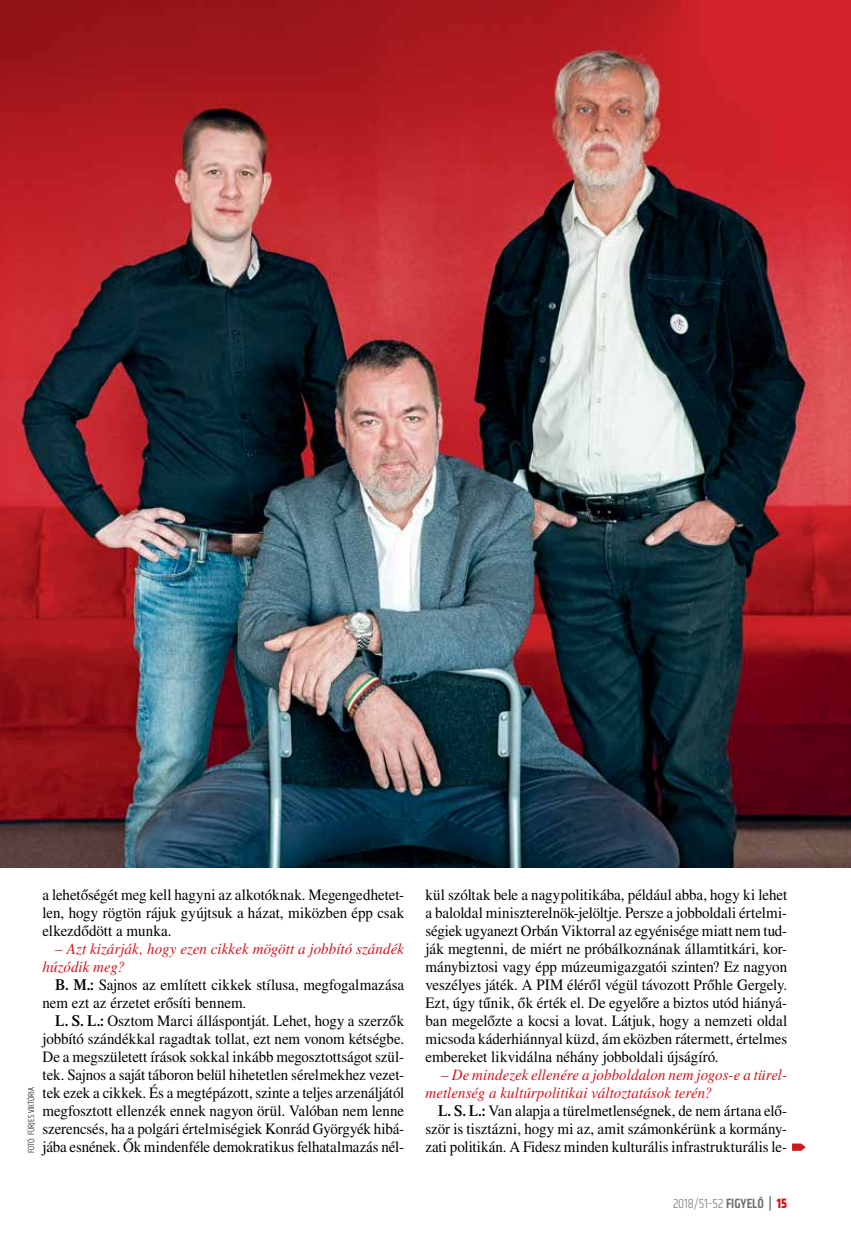
<style>
.page{position:relative;width:851px;height:1242px;background:#fff}
.page>*{position:absolute;margin:0;border:0;box-sizing:border-box;transform-origin:0 0}
.t1{font:15.75px/18px "Times QS";color:#000;text-align:justify;scale:.95 1}
.t2{font:italic 15.75px/18px "Times QS";letter-spacing:.005em;color:#ce171e;scale:.95 1}
.t3{font:300 13.5px "Khand";color:#6d6e71}
.t4{font:300 9px "Khand";color:#000}
.s1{font-weight:600}
.s2{font-weight:700}
.s3{font-weight:700;color:#ce171e}
</style>
<div class="page">
<img style="left:0;top:0;width:850px;height:867px">
<svg style="left:792px;top:1143px;width:13px;height:7px"></svg>
<p class="t1" style="left:43px;top:886px;width:382px">a lehetőségét meg kell hagyni az alkotóknak. Megengedhetet&shy;len, hogy rögtön rájuk gyújtsuk a házat, miközben épp csak elkezdődött a munka.</p>
<p class="t2" style="left:43px;top:940px;width:382px;text-indent:13px">– Azt kizárják, hogy ezen cikkek mögött a jobbító szándék húzódik meg?</p>
<p class="t1" style="left:43px;top:976px;width:382px;text-indent:13px"><span class="s1">B. M.:</span> Sajnos az említett cikkek stílusa, megfogalmazása nem ezt az érzetet erősíti bennem.</p>
<p class="t1" style="left:43px;top:1012px;width:382px;text-indent:13px"><span class="s1">L. S. L.:</span> Osztom Marci álláspontját. Lehet, hogy a szerzők jobbító szándékkal ragadtak tollat, ezt nem vonom kétségbe.<br>De a megszületett írások sokkal inkább megosztottságot szül&shy;tek. Sajnos a saját táboron belül hihetetlen sérelmekhez vezet&shy;tek ezek a cikkek. És a megtépázott, szinte a teljes arzenáljától megfosztott ellenzék ennek nagyon örül. Valóban nem lenne szerencsés, ha a polgári értelmiségiek Konrád Györgyék hibá&shy;jába esnének. Ők mindenféle demokratikus felhatalmazás nél-</p>
<p class="t4" style="left:26px;top:1152px;width:67px;rotate:-90deg">FOTÓ: FÜRJES VIKTÓRIA</p>
<p class="t1" style="left:425px;top:886px;width:382px">kül szóltak bele a nagypolitikába, például abba, hogy ki lehet a baloldal miniszterelnök-jelöltje. Persze a jobboldali értelmi&shy;ségiek ugyanezt Orbán Viktorral az egyénisége miatt nem tud&shy;ják megtenni, de miért ne próbálkoznának államtitkári, kor&shy;mánybiztosi vagy épp múzeumigazgatói szinten? Ez nagyon veszélyes játék. A PIM éléről végül távozott Prőhle Gergely.<br>Ezt, úgy tűnik, ők érték el. De egyelőre a biztos utód hiányá&shy;ban megelőzte a kocsi a lovat. Látjuk, hogy a nemzeti oldal micsoda káderhiánnyal küzd, ám eközben rátermett, értelmes embereket likvidálna néhány jobboldali újságíró.</p>
<p class="t2" style="left:425px;top:1066px;width:382px;text-indent:16px">– De mindezek ellenére a jobboldalon nem jogos-e a türel&shy;metlenség a kultúrpolitikai változtatások terén?</p>
<p class="t1" style="left:425px;top:1102px;width:382px;text-align:right"><span class="s1">L. S. L.:</span> Van alapja a türelmetlenségnek, de nem ártana elő&shy;ször is tisztázni, hogy mi az, amit számonkérünk a kormány-</p>
<p class="t1" style="left:425px;top:1138px;width:382px">zati politikán. A Fidesz minden kulturális infrastrukturális le-</p>
<p class="t3" style="left:673px;top:1195px;width:116px">2018/51–52 <span class="s1">FIGYELŐ</span> <span class="s2">|</span> <span class="s3">15</span></p>
</div>
